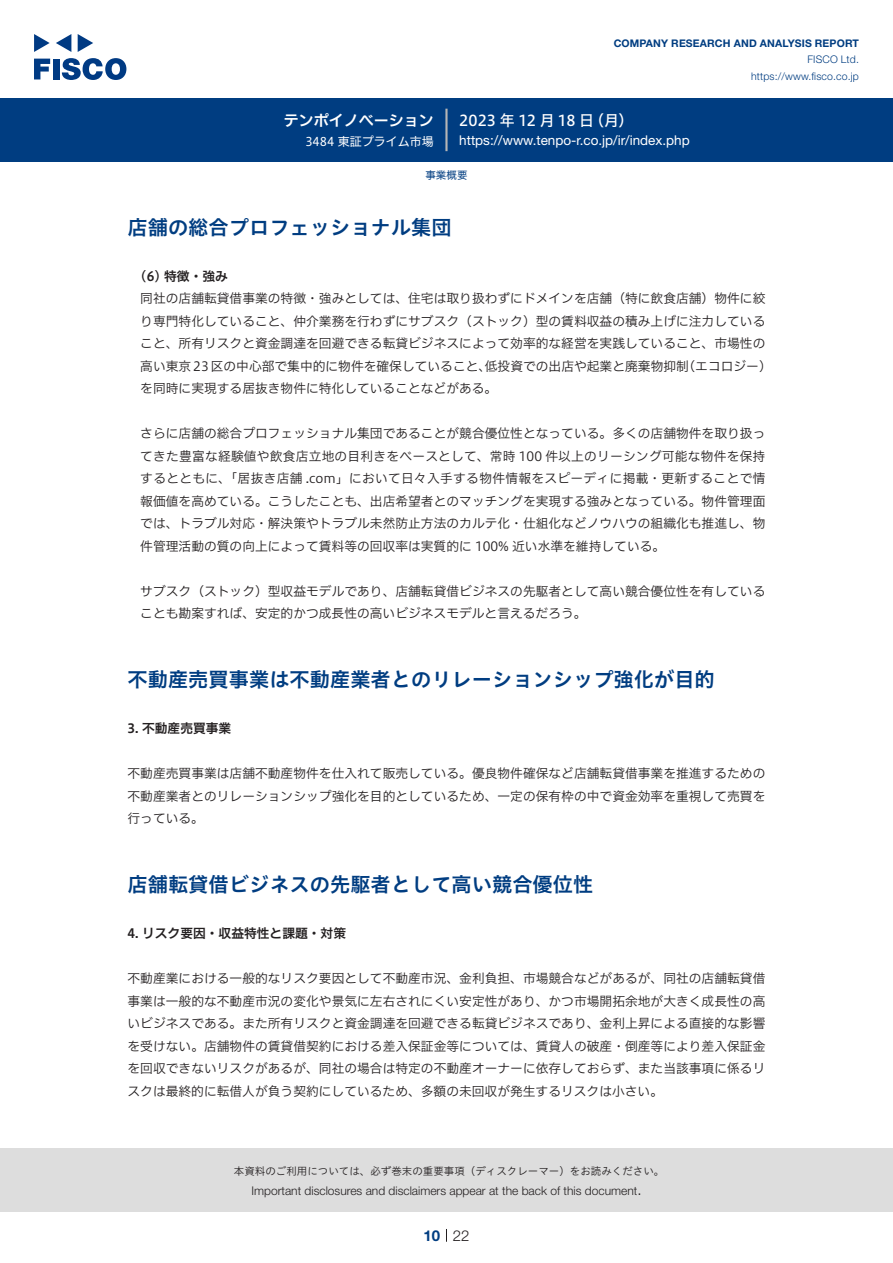
<style>
.page{position:relative;width:893px;height:1263px;background:#fff}
.page>*{position:absolute;margin:0;border:0;box-sizing:border-box;transform-origin:0 0}
.中タイトル{font:20.25px "Hiragino UD Sans Std W6";color:#003d81}
.t1{font:15px "Hiragino UD Sans F Std N W5";letter-spacing:.005em;color:#fff}
.t2{font:15px "Hiragino UD Sans F Std N W6";color:#fff}
.t3{font:300 15px "Helvetica Neue LT Std";color:#231f20}
.t4{font:700 15px "Helvetica Neue LT Std";color:#003d81}
.t5{font:13.5px "Helvetica Neue LT Std";color:#fff}
.本文3mm{font:12.75px/22.5px "Hiragino UD Sans F Std N W3";color:#231f20}
.本文{font:12.75px/22.5px "Hiragino UD Sans F Std N W3";color:#231f20;text-align:justify}
.小タイトル{font:12.75px "Hiragino UD Sans F Std N W6";color:#231f20}
.小タイトル3mm{font:12.75px "Hiragino UD Sans F Std N W6";color:#231f20}
.t6{font:300 12px "Helvetica Neue LT Std";color:#231f20}
.t7{font:12px "Hiragino UD Sans F Std N W4";color:#fff}
.t8{font:10.5px "Hiragino UD Sans Std W3";color:#231f20}
.t9{font:700 10.5px "Helvetica Neue LT Std";letter-spacing:.015em;color:#003d81}
.t10{font:300 10.5px/16.5px "Helvetica Neue LT Std";letter-spacing:.015em;color:#003d81;text-align:right}
.ヘッダー{font:10.5px "Hiragino UD Sans F Std N W4";color:#003d81}
</style>
<div class="page">
<div style="left:0;top:1148px;width:893px;height:64px;background:#ddd"></div>
<svg style="left:34px;top:59px;width:16px;height:20px"></svg>
<div style="left:53px;top:59px;width:6px;height:20px;background:#003a83"></div>
<svg style="left:62px;top:58px;width:64px;height:22px"></svg>
<svg style="left:34px;top:34px;width:16px;height:18px"></svg>
<svg style="left:78px;top:34px;width:15px;height:18px"></svg>
<svg style="left:56px;top:34px;width:15px;height:18px"></svg>
<div style="left:0;top:98px;width:893px;height:64px;background:#003d81"></div>
<hr style="left:445px;top:109px;width:3px;height:42px;background:#b5b5b6">
<svg style="left:446px;top:1229px;width:1px;height:13px"></svg>
<p class="t2" style="left:284px;top:109px;width:152px">テンポイノベーション</p>
<p class="t7" style="left:305px;top:132px;width:130px">3484 東証プライム市場</p>
<p class="t9" style="left:614px;top:37px;width:247px">COMPANY RESEARCH AND ANALYSIS REPORT</p>
<p class="t10" style="left:751px;top:51px;width:109px">FISCO Ltd. https://www.fisco.co j p.</p>
<p class="t1" style="left:589px;top:109px;width:46px">（月(</p>
<p class="t1" style="left:459px;top:109px;width:136px">2023 年 12 月 18 日</p>
<p class="t5" style="left:459px;top:132px;width:232px">https://www.tenpo .r- co j p. /i r/ index.php</p>
<p class="ヘッダー" style="left:425px;top:167px;width:43px">事業概要</p>
<p class="中タイトル" style="left:128px;top:212px;width:325px">店舗の総合プロフェッショナル集団</p>
<p class="小タイトル3mm" style="left:140px;top:266px;width:89px">6( ) 特徴・強み</p>
<p class="本文3mm" style="left:140px;top:286px;width:627px">同社の店舗転貸借事業の特徴・強みとしては、住宅は取り扱わずにドメインを店舗（特に飲食店舗）物件に絞</p>
<p class="本文3mm" style="left:140px;top:309px;width:627px">り専門特化していること、仲介業務を行わずにサブスク（ストック）型の賃料収益の積み上げに注力している</p>
<p class="本文3mm" style="left:140px;top:331px;width:627px">こと、所有リスクと資金調達を回避できる転貸ビジネスによって効率的な経営を実践していること、市場性の</p>
<p class="本文3mm" style="left:682px;top:354px;width:91px">（エコロジー(</p>
<p class="本文3mm" style="left:140px;top:354px;width:359px">高い東京23 区の中心部で集中的に物件を確保していること、を同時に実現する居抜き物件に特化していることなどがある。</p>
<p class="本文3mm" style="left:140px;top:421px;width:627px;text-align:justify">さらに店舗の総合プロフェッショナル集団であることが競合優位性となっている。多くの店舗物件を取り扱ってきた豊富な経験値や飲食店立地の目利きをベースとして、常時 100 件以上のリーシング可能な物件を保持するとともに、「居抜き店舗 .com」において日々入手する物件情報をスピーディに掲載・更新することで情報価値を高めている。こうしたことも、出店希望者とのマッチングを実現する強みとなっている。物件管理面では、トラブル対応・解決策やトラブル未然防止方法のカルテ化・仕組化などノウハウの組織化も推進し、物件管理活動の質の向上によって賃料等の回収率は実質的に 100% 近い水準を維持している。</p>
<p class="本文3mm" style="left:140px;top:579px;width:627px">サブスク（ストック）型収益モデルであり、店舗転貸借ビジネスの先駆者として高い競合優位性を有していることも勘案すれば、安定的かつ成長性の高いビジネスモデルと言えるだろう。</p>
<p class="本文3mm" style="left:485px;top:354px;width:205px">低投資での出店や起業と廃棄物抑制</p>
<p class="中タイトル" style="left:128px;top:664px;width:589px">不動産売買事業は不動産業者とのリレーションシップ強化が目的</p>
<p class="小タイトル" style="left:128px;top:718px;width:105px">3. 不動産売買事業</p>
<p class="本文" style="left:128px;top:761px;width:639px">不動産売買事業は店舗不動産物件を仕入れて販売している。優良物件確保など店舗転貸借事業を推進するための不動産業者とのリレーションシップ強化を目的としているため、一定の保有枠の中で資金効率を重視して売買を行っている。</p>
<p class="中タイトル" style="left:128px;top:869px;width:467px">店舗転貸借ビジネスの先駆者として高い競合優位性</p>
<p class="小タイトル" style="left:128px;top:923px;width:220px">4. リスク要因・収益特性と課題・対策</p>
<p class="本文" style="left:128px;top:966px;width:639px">不動産業における一般的なリスク要因として不動産市況、金利負担、市場競合などがあるが、同社の店舗転貸借事業は一般的な不動産市況の変化や景気に左右されにくい安定性があり、かつ市場開拓余地が大きく成長性の高いビジネスである。また所有リスクと資金調達を回避できる転貸ビジネスであり、金利上昇による直接的な影響を受けない。店舗物件の賃貸借契約における差入保証金等については、賃貸人の破産・倒産等により差入保証金を回収できないリスクがあるが、同社の場合は特定の不動産オーナーに依存しておらず、また当該事項に係るリスクは最終的に転借人が負う契約にしているため、多額の未回収が発生するリスクは小さい。</p>
<p class="t8" style="left:234px;top:1163px;width:432px">本資料のご利用については、必ず巻末の重要事項（ディスクレーマー）をお読みください。</p>
<p class="t3" style="left:637px;top:1180px;width:6px">.</p>
<p class="t6" style="left:251px;top:1183px;width:387px">Important disclosures and disclaimers appear at the back of this document</p>
<p class="t4" style="left:423px;top:1226px;width:18px">10</p>
<p class="t3" style="left:453px;top:1226px;width:18px">22</p>
</div>
